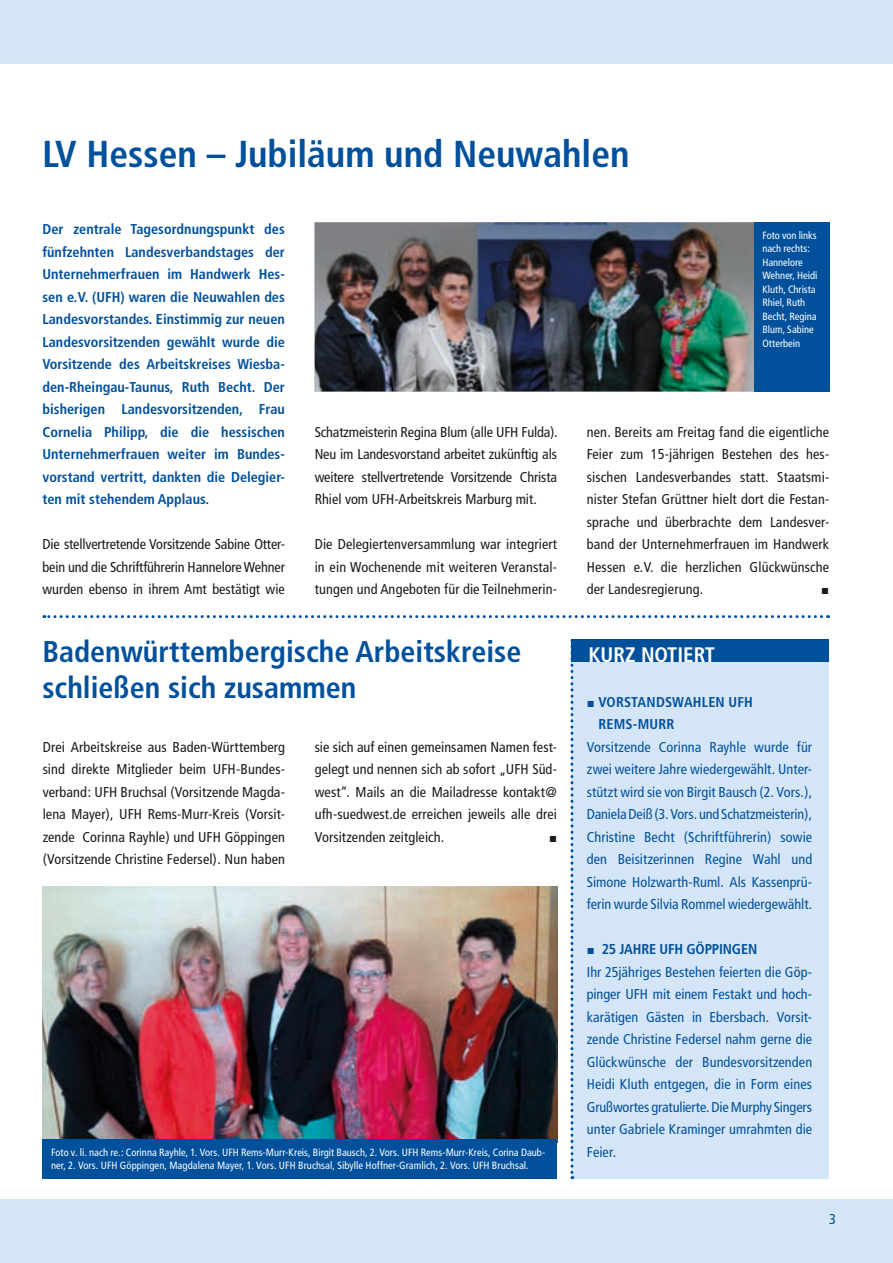
<style>
.page{position:relative;width:893px;height:1263px;background:#fff}
.page>*{position:absolute;margin:0;border:0;box-sizing:border-box;transform-origin:0 0}
.t1{font:700 condensed 37.5px "Frutiger";color:#00509c}
.t2{font:700 condensed 30px/36px "Frutiger";color:#00509c}
.t3{font:700 condensed 21px "Frutiger";color:#fff}
.t4{font:condensed 14.25px/22.5px "Frutiger";letter-spacing:.005em;color:#1b1a19;text-align:justify}
.t5{font:condensed 14.25px/22.5px "Frutiger";letter-spacing:.005em;color:#00509c;text-align:justify}
.t6{font:700 condensed 14.25px/22.5px "Frutiger";color:#00509c;text-align:justify}
.t7{font:condensed 10.5px/13.5px "Frutiger";color:#fff}
</style>
<div class="page">
<div style="left:0;top:0;width:893px;height:64px;background:#d4e5f7"></div>
<div style="left:0;top:1199px;width:893px;height:64px;background:#d4e5f7"></div>
<img style="left:43px;top:886px;width:514px;height:253px">
<div style="left:43px;top:1139px;width:514px;height:40px;background:#00509c"></div>
<svg style="left:44px;top:615px;width:778px;height:3px"></svg>
<img style="left:315px;top:222px;width:439px;height:170px">
<div style="left:754px;top:222px;width:75px;height:170px;background:#00509c"></div>
<div style="left:572px;top:640px;width:257px;height:539px;background:#d4e5f7"></div>
<div style="left:571px;top:639px;width:258px;height:23px;background:#00509c"></div>
<svg style="left:570px;top:639px;width:3px;height:540px"></svg>
<h1 class="t1" style="left:42px;top:131px;width:589px">LV Hessen – Jubiläum und Neuwahlen</h1>
<p class="t6" style="left:43px;top:218px;width:244px">Der zentrale Tagesordnungspunkt des fünfzehnten Landesverbandstages der Unternehmerfrauen im Handwerk Hes&shy;sen e.V. (UFH) waren die Neuwahlen des Landesvorstandes. Einstimmig zur neuen Landesvorsitzenden gewählt wurde die Vorsitzende des Arbeitskreises Wiesba&shy;den-Rheingau-Taunus, Ruth Becht. Der bisherigen Landesvorsitzenden, Frau Cornelia Philipp, die die hessischen Unternehmerfrauen weiter im Bundes&shy;vorstand vertritt, dankten die Delegier&shy;ten mit stehendem Applaus.</p>
<p class="t4" style="left:43px;top:533px;width:244px">Die stellvertretende Vorsitzende Sabine Otter&shy;bein und die Schriftführerin Hannelore Wehner wurden ebenso in ihrem Amt bestätigt wie</p>
<p class="t4" style="left:315px;top:420px;width:244px">Schatzmeisterin Regina Blum (alle UFH Fulda).<br>Neu im Landesvorstand arbeitet zukünftig als weitere stellvertretende Vorsitzende Christa Rhiel vom UFH-Arbeitskreis Marburg mit.</p>
<p class="t4" style="left:315px;top:533px;width:244px">Die Delegiertenversammlung war integriert in ein Wochenende mit weiteren Veranstal&shy;tungen und Angeboten für die Teilnehmerin-</p>
<h2 class="t2" style="left:42px;top:633px;width:481px">Badenwürttembergische Arbeitskreise schließen sich zusammen</h2>
<p class="t4" style="left:43px;top:735px;width:244px">Drei Arbeitskreise aus Baden-Württemberg sind direkte Mitglieder beim UFH-Bundes&shy;verband: UFH Bruchsal (Vorsitzende Magda&shy;lena Mayer), UFH Rems-Murr-Kreis (Vorsit&shy;zende Corinna Rayhle) und UFH Göppingen (Vorsitzende Christine Federsel). Nun haben</p>
<p class="t4" style="left:315px;top:735px;width:244px">sie sich auf einen gemeinsamen Namen fest&shy;gelegt und nennen sich ab sofort „UFH Süd&shy;west“. Mails an die Mailadresse kontakt@ ufh-suedwest.de erreichen jeweils alle drei Vorsitzenden zeitgleich.</p>
<p class="t7" style="left:51px;top:1145px;width:496px">Foto v. li. nach re.: Corinna Rayhle, 1. Vors. UFH Rems-Murr-Kreis, Birgit Bausch, 2. Vors. UFH Rems-Murr-Kreis, Corina Daub&shy;ner, 2. Vors. UFH Göppingen, Magdalena Mayer, 1. Vors. UFH Bruchsal, Sibylle Hoffner-Gramlich, 2. Vors. UFH Bruchsal.</p>
<p class="t7" style="left:762px;top:228px;width:57px">Foto von links nach rechts:<br>Hannelore<br>Wehner, Heidi<br>Kluth, Christa<br>Rhiel, Ruth<br>Becht, Regina<br>Blum, Sabine<br>Otterbein</p>
<p class="t4" style="left:587px;top:420px;width:244px">nen. Bereits am Freitag fand die eigentliche Feier zum 15-jährigen Bestehen des hes&shy;sischen Landesverbandes statt. Staatsmi&shy;nister Stefan Grüttner hielt dort die Festan&shy;sprache und überbrachte dem Landesver&shy;band der Unternehmerfrauen im Handwerk Hessen e.V. die herzlichen Glückwünsche der Landesregierung.</p>
<h3 class="t3" style="left:588px;top:642px;width:128px">KURZ NOTIERT</h3>
<p class="t6" style="left:598px;top:690px;width:156px">VORSTANDSWAHLEN UFH<br>REMS-MURR</p>
<p class="t5" style="left:587px;top:735px;width:227px">Vorsitzende Corinna Rayhle wurde für zwei weitere Jahre wiedergewählt. Unter&shy;stützt wird sie von Birgit Bausch (2. Vors.), Daniela Deiß (3. Vors. und Schatzmeisterin), Christine Becht (Schriftführerin) sowie den Beisitzerinnen Regine Wahl und Simone Holzwarth-Ruml. Als Kassenprü&shy;ferin wurde Silvia Rommel wiedergewählt.</p>
<p class="t6" style="left:602px;top:938px;width:157px">25 JAHRE UFH GÖPPINGEN</p>
<p class="t5" style="left:587px;top:960px;width:227px">Ihr 25jähriges Bestehen feierten die Göp&shy;pinger UFH mit einem Festakt und hoch&shy;karätigen Gästen in Ebersbach. Vorsit&shy;zende Christine Federsel nahm gerne die Glückwünsche der Bundesvorsitzenden Heidi Kluth entgegen, die in Form eines Grußwortes gratulierte. Die Murphy Singers unter Gabriele Kraminger umrahmten die Feier.</p>
<p class="t5" style="left:829px;top:1208px;width:8px">3</p>
</div>
